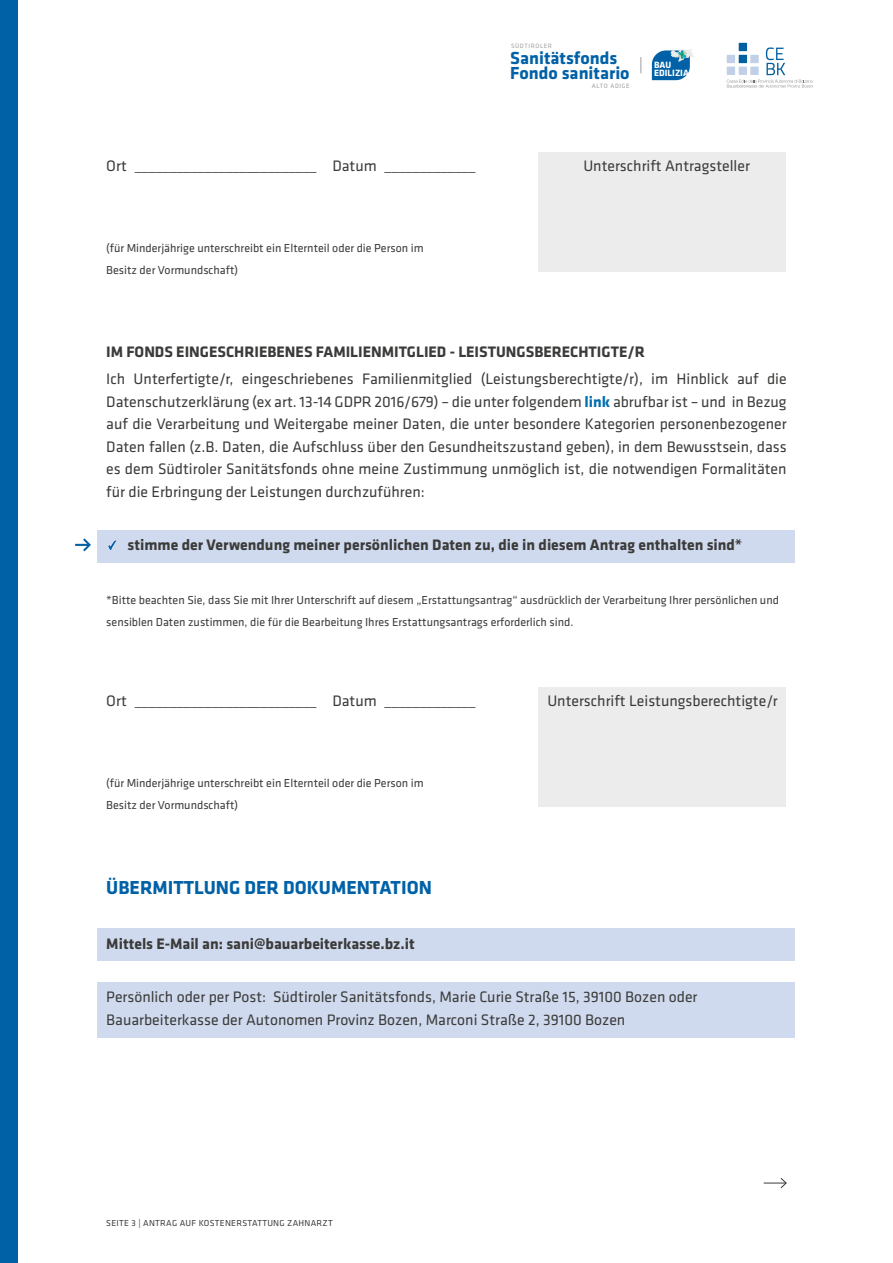
<style>
.page{position:relative;width:893px;height:1263px;background:#fff}
.page>*{position:absolute;margin:0;border:0;box-sizing:border-box;transform-origin:0 0}
.t1{font:700 19.5px "Klavika";color:#0061a7}
.t2{font:700 18px/15.6px "Klavika";color:#0061a7}
.t3{font:15.75px/22.5px "Klavika";color:#3b3b3a;text-align:justify}
.t4{font:700 15.75px "Klavika";color:#3b3b3a}
.t5{font:12px/22.5px "Klavika";color:#3b3b3a}
.t6{font:700 9.45px "Klavika";color:#fff}
.t7{font:9px "Klavika";letter-spacing:.03em;color:#3b3b3a}
.t8{font:6.45px "Klavika";letter-spacing:.1em;color:#9c9d9d}
.s1{font-weight:700;color:#006db0}
</style>
<div class="page">
<svg style="left:764px;top:1178px;width:23px;height:11px"></svg>
<div style="left:0;top:0;width:17px;height:1263px;background:#0061a7"></div>
<svg style="left:652px;top:49px;width:42px;height:31px"></svg>
<svg style="left:641px;top:57px;width:1px;height:16px"></svg>
<div style="left:739px;top:43px;width:8px;height:8px;background:#0060a1"></div>
<svg style="left:727px;top:47px;width:86px;height:41px"></svg>
<div style="left:538px;top:152px;width:248px;height:119px;background:#ececed"></div>
<div style="left:538px;top:687px;width:248px;height:119px;background:#ececed"></div>
<div style="left:98px;top:530px;width:697px;height:32px;background:#d0daee"></div>
<div style="left:98px;top:928px;width:697px;height:33px;background:#d0daee"></div>
<div style="left:98px;top:982px;width:697px;height:55px;background:#d0daee"></div>
<svg style="left:108px;top:541px;width:8px;height:9px"></svg>
<svg style="left:75px;top:538px;width:16px;height:13px"></svg>
<p class="t8" style="left:511px;top:41px;width:42px">SÜDTIROLER</p>
<p class="t2" style="left:510px;top:50px;width:121px">Sanitätsfonds<br>Fondo sanitario</p>
<p class="t8" style="left:592px;top:81px;width:39px">ALTO ADIGE</p>
<p class="t6" style="left:654px;top:59px;width:19px">BAU</p>
<p class="t6" style="left:654px;top:68px;width:36px">EDILIZIA</p>
<p class="t3" style="left:106px;top:154px;width:371px">Ort __________________________ Datum _____________</p>
<p class="t3" style="left:583px;top:154px;width:168px">Unterschrift Antragsteller</p>
<p class="t5" style="left:106px;top:236px;width:319px">(für Minderjährige unterschreibt ein Elternteil oder die Person im<br>Besitz der Vormundschaft)</p>
<p class="t4" style="left:106px;top:343px;width:540px">IM FONDS EINGESCHRIEBENES FAMILIENMITGLIED - LEISTUNGSBERECHTIGTE/R</p>
<p class="t3" style="left:106px;top:367px;width:682px">Ich Unterfertigte/r, eingeschriebenes Familienmitglied (Leistungsberechtigte/r), im Hinblick auf die Datenschutzerklärung (ex art. 13-14 GDPR 2016/679) – die unter folgendem <span class="s1">link</span> abrufbar ist – und in Bezug auf die Verarbeitung und Weitergabe meiner Daten, die unter besondere Kategorien personenbezogener Daten fallen (z.B. Daten, die Aufschluss über den Gesundheitszustand geben), in dem Bewusstsein, dass es dem Südtiroler Sanitätsfonds ohne meine Zustimmung unmöglich ist, die notwendigen Formalitäten für die Erbringung der Leistungen durchzuführen:</p>
<p class="t4" style="left:128px;top:536px;width:616px">stimme der Verwendung meiner persönlichen Daten zu, die in diesem Antrag enthalten sind*</p>
<p class="t5" style="left:106px;top:588px;width:674px">*Bitte beachten Sie, dass Sie mit Ihrer Unterschrift auf diesem „Erstattungsantrag“ ausdrücklich der Verarbeitung Ihrer persönlichen und sensiblen Daten zustimmen, die für die Bearbeitung Ihres Erstattungsantrags erforderlich sind.</p>
<p class="t3" style="left:106px;top:689px;width:371px">Ort __________________________ Datum _____________</p>
<p class="t3" style="left:547px;top:689px;width:232px">Unterschrift Leistungsberechtigte/r</p>
<p class="t5" style="left:106px;top:771px;width:319px">(für Minderjährige unterschreibt ein Elternteil oder die Person im<br>Besitz der Vormundschaft)</p>
<p class="t1" style="left:106px;top:877px;width:327px">ÜBERMITTLUNG DER DOKUMENTATION</p>
<p class="t4" style="left:106px;top:935px;width:310px">Mittels E-Mail an: sani@bauarbeiterkasse.bz.it</p>
<p class="t3" style="left:106px;top:985px;width:593px">Persönlich oder per Post: Südtiroler Sanitätsfonds, Marie Curie Straße 15, 39100 Bozen oder<br>Bauarbeiterkasse der Autonomen Provinz Bozen, Marconi Straße 2, 39100 Bozen</p>
<p class="t7" style="left:106px;top:1217px;width:228px">SEITE 3 | ANTRAG AUF KOSTENERSTATTUNG ZAHNARZT</p>
</div>
